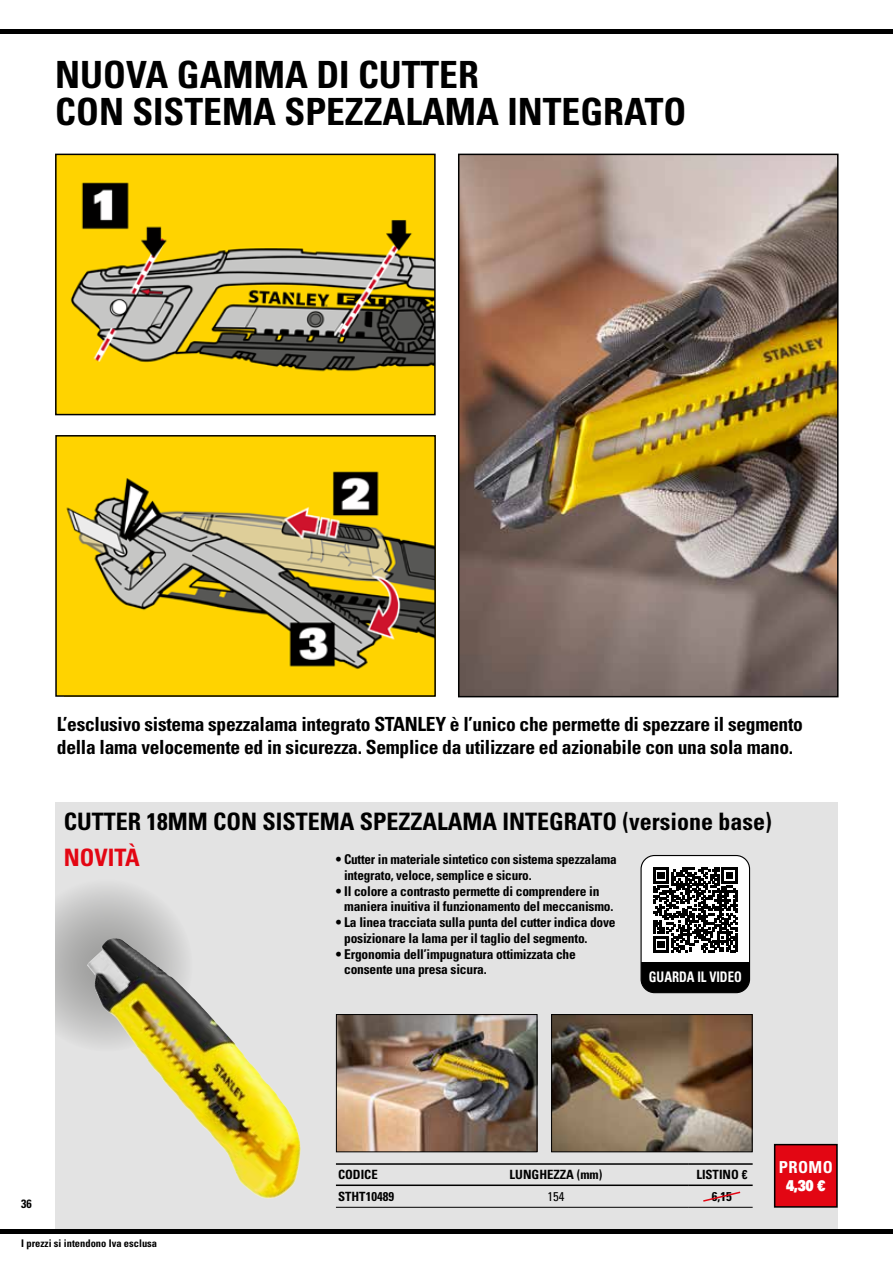
<style>
.page{position:relative;width:893px;height:1263px;background:#fff}
.page>*{position:absolute;margin:0;border:0;box-sizing:border-box;transform-origin:0 0}
.t1{font:700 condensed 37.5px/37.5px "Univers LT Std";color:#000}
.t2{font:700 condensed 24px "Univers LT Std";color:#000}
.t3{font:700 condensed 24px "Univers LT Std";color:#e30613}
.t4{font:700 condensed 19.5px/23.4px "Univers LT Std";letter-spacing:-.015em;color:#000}
.t5{font:700 condensed 16.5px "Univers LT Std";letter-spacing:.03em;color:#fff}
.t6{font:15px "Univers LT Std X Black";color:#fff;scale:.78 1}
.t7{font:700 condensed 14.55px "Univers LT Std";color:#fff;scale:.87 1}
.t8{font:700 condensed 13.5px/15.8px "Univers LT Std";letter-spacing:-.015em;color:#000}
.t9{font:700 condensed 12.75px "Univers LT Std";color:#000}
.t10{font:condensed 12.75px "Univers LT Std";color:#000}
.t11{font:700 condensed 12px "Univers LT Std";color:#000}
.t12{font:700 condensed 10.5px "Univers LT Std";color:#000}
</style>
<div class="page">
<div style="left:56px;top:154px;width:379px;height:261px;background:#ffd300"></div>
<img style="left:70px;top:182px;width:363px;height:190px">
<div style="left:55px;top:154px;width:381px;height:261px;border:2px solid #000"></div>
<img style="left:461px;top:157px;width:374px;height:537px">
<div style="left:458px;top:154px;width:380px;height:543px;border:2px solid #000"></div>
<div style="left:56px;top:436px;width:379px;height:260px;background:#ffd300"></div>
<img style="left:66px;top:471px;width:367px;height:198px">
<div style="left:55px;top:435px;width:381px;height:262px;border:2px solid #000"></div>
<div style="left:55px;top:802px;width:783px;height:427px;background:#e3e3e3"></div>
<svg style="left:55px;top:887px;width:125px;height:155px"></svg>
<div style="left:775px;top:1144px;width:62px;height:63px;background:#e30613"></div>
<div style="left:774px;top:1144px;width:64px;height:64px;border:2px solid #000"></div>
<hr style="left:336px;top:1163px;width:85px;height:2px;background:#000">
<hr style="left:421px;top:1163px;width:268px;height:2px;background:#000">
<hr style="left:689px;top:1163px;width:64px;height:2px;background:#000">
<hr style="left:336px;top:1184px;width:85px;height:2px;background:#000">
<hr style="left:421px;top:1184px;width:268px;height:2px;background:#000">
<hr style="left:689px;top:1184px;width:64px;height:2px;background:#000">
<hr style="left:336px;top:1207px;width:85px;height:1px;background:#000">
<hr style="left:421px;top:1207px;width:268px;height:1px;background:#000">
<hr style="left:689px;top:1207px;width:64px;height:1px;background:#000">
<svg style="left:703px;top:1191px;width:38px;height:11px"></svg>
<img style="left:338px;top:1016px;width:197px;height:134px">
<div style="left:336px;top:1014px;width:201px;height:138px;border:1px solid #000"></div>
<img style="left:553px;top:1016px;width:198px;height:134px">
<div style="left:551px;top:1014px;width:202px;height:138px;border:1px solid #000"></div>
<img style="left:87px;top:938px;width:214px;height:260px">
<div style="left:641px;top:855px;width:108px;height:138px;background:#fff;border-radius:13px"></div>
<div style="left:641px;top:963px;width:108px;height:30px;background:#000"></div>
<div style="left:640px;top:855px;width:110px;height:138px;border:1px solid #000;border-radius:13px"></div>
<svg style="left:653px;top:867px;width:85px;height:85px"></svg>
<hr style="left:735px;top:934px;width:3px;height:18px;background:#000">
<hr style="left:0;top:1229px;width:893px;height:4px;background:#000">
<hr style="left:0;top:30px;width:893px;height:4px;background:#000">
<h1 class="t1" style="left:55px;top:55px;width:633px">NUOVA GAMMA DI CUTTER<br>CON SISTEMA SPEZZALAMA INTEGRATO</h1>
<h3 class="t4" style="left:57px;top:712px;width:748px">L’esclusivo sistema spezzalama integrato STANLEY è l’unico che permette di spezzare il segmento della lama velocemente ed in sicurezza. Semplice da utilizzare ed azionabile con una sola mano.</h3>
<h2 class="t2" style="left:64px;top:806px;width:709px">CUTTER 18MM CON SISTEMA SPEZZALAMA INTEGRATO (versione base)</h2>
<p class="t8" style="left:344px;top:851px;width:274px;text-indent:-8px">• Cutter in materiale sintetico con sistema spezzalama integrato, veloce, semplice e sicuro.</p>
<p class="t8" style="left:344px;top:883px;width:271px;text-indent:-8px">• Il colore a contrasto permette di comprendere in maniera inuitiva il funzionamento del meccanismo.</p>
<p class="t8" style="left:344px;top:914px;width:273px;text-indent:-8px">• La linea tracciata sulla punta del cutter indica dove posizionare la lama per il taglio del segmento.</p>
<p class="t8" style="left:344px;top:946px;width:233px;text-indent:-8px">• Ergonomia dell’impugnatura ottimizzata che consente una presa sicura.</p>
<h2 class="t3" style="left:64px;top:842px;width:77px">NOVITÀ</h2>
<p class="t7" style="left:649px;top:968px;width:108px">GUARDA IL VIDEO</p>
<p class="t11" style="left:21px;top:1196px;width:12px">36</p>
<p class="t12" style="left:21px;top:1237px;width:137px">I prezzi si intendono Iva esclusa</p>
<p class="t9" style="left:338px;top:1167px;width:41px">CODICE</p>
<p class="t9" style="left:510px;top:1167px;width:94px">LUNGHEZZA (mm)</p>
<p class="t9" style="left:696px;top:1167px;width:53px">LISTINO €</p>
<p class="t9" style="left:338px;top:1189px;width:57px">STHT10489</p>
<p class="t10" style="left:547px;top:1188px;width:18px">154</p>
<p class="t9" style="left:712px;top:1189px;width:21px">6,15</p>
<p class="t5" style="left:779px;top:1157px;width:56px">PROMO</p>
<p class="t6" style="left:786px;top:1175px;width:52px">4,30 €</p>
</div>
